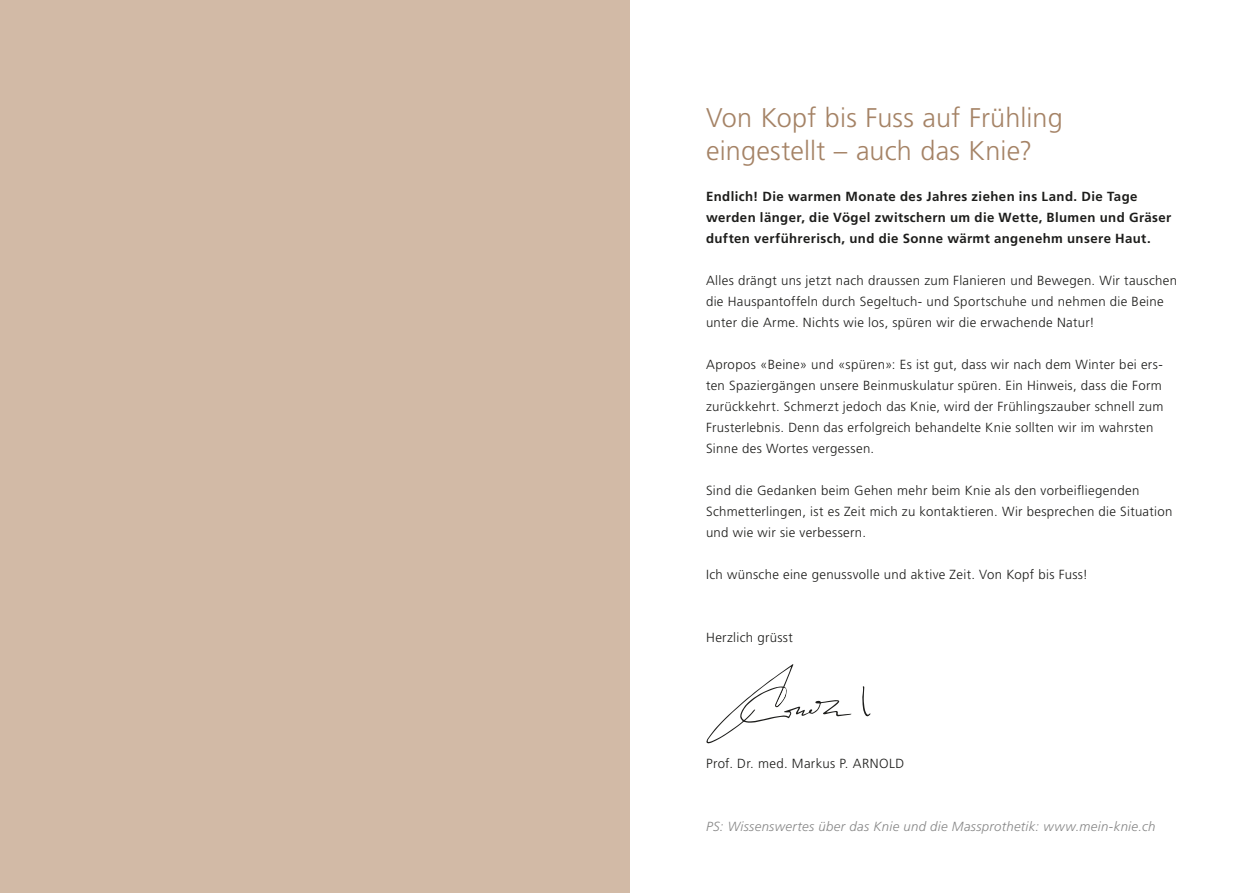
<style>
.page{position:relative;width:1259px;height:893px;background:#fff}
.page>*{position:absolute;margin:0;border:0;box-sizing:border-box;transform-origin:0 0}
.t1{font:300 27px/32.4px "Frutiger";letter-spacing:.005em;color:#a58366}
.t2{font:300 13.2px/21px "Frutiger";letter-spacing:.025em;color:#1d1d1b}
.t3{font:700 13.2px/21px "Frutiger";letter-spacing:.03em;color:#1d1d1b}
.t4{font:italic 300 13.2px "Frutiger";letter-spacing:.025em;color:#878787}
</style>
<div class="page">
<div style="left:0;top:0;width:629px;height:893px;background:#d2baa6"></div>
<svg style="left:862px;top:686px;width:8px;height:31px"></svg>
<svg style="left:706px;top:664px;width:145px;height:79px"></svg>
<h1 class="t1" style="left:706px;top:102px;width:358px">Von Kopf bis Fuss auf Frühling eingestellt – auch das Knie?</h1>
<p class="t3" style="left:706px;top:186px;width:467px">Endlich! Die warmen Monate des Jahres ziehen ins Land. Die Tage werden länger, die Vögel zwitschern um die Wette, Blumen und Gräser duften verführerisch, und die Sonne wärmt angenehm unsere Haut.</p>
<p class="t2" style="left:706px;top:270px;width:472px">Alles drängt uns jetzt nach draussen zum Flanieren und Bewegen. Wir tauschen die Hauspantoffeln durch Segeltuch- und Sportschuhe und nehmen die Beine unter die Arme. Nichts wie los, spüren wir die erwachende Natur!</p>
<p class="t2" style="left:706px;top:354px;width:459px">Apropos «Beine» und «spüren»: Es ist gut, dass wir nach dem Winter bei ers&shy;ten Spaziergängen unsere Beinmuskulatur spüren. Ein Hinweis, dass die Form zurückkehrt. Schmerzt jedoch das Knie, wird der Frühlingszauber schnell zum Frusterlebnis. Denn das erfolgreich behandelte Knie sollten wir im wahrsten Sinne des Wortes vergessen.</p>
<p class="t2" style="left:706px;top:480px;width:468px">Sind die Gedanken beim Gehen mehr beim Knie als den vorbeifliegenden<br>Schmetterlingen, ist es Zeit mich zu kontaktieren. Wir besprechen die Situation und wie wir sie verbessern.</p>
<p class="t2" style="left:706px;top:564px;width:383px">Ich wünsche eine genussvolle und aktive Zeit. Von Kopf bis Fuss!</p>
<p class="t2" style="left:706px;top:627px;width:88px">Herzlich grüsst</p>
<p class="t2" style="left:706px;top:753px;width:200px">Prof. Dr. med. Markus P. ARNOLD</p>
<p class="t4" style="left:706px;top:819px;width:451px">PS: Wissenswertes über das Knie und die Massprothetik: www.mein-knie.ch</p>
</div>
